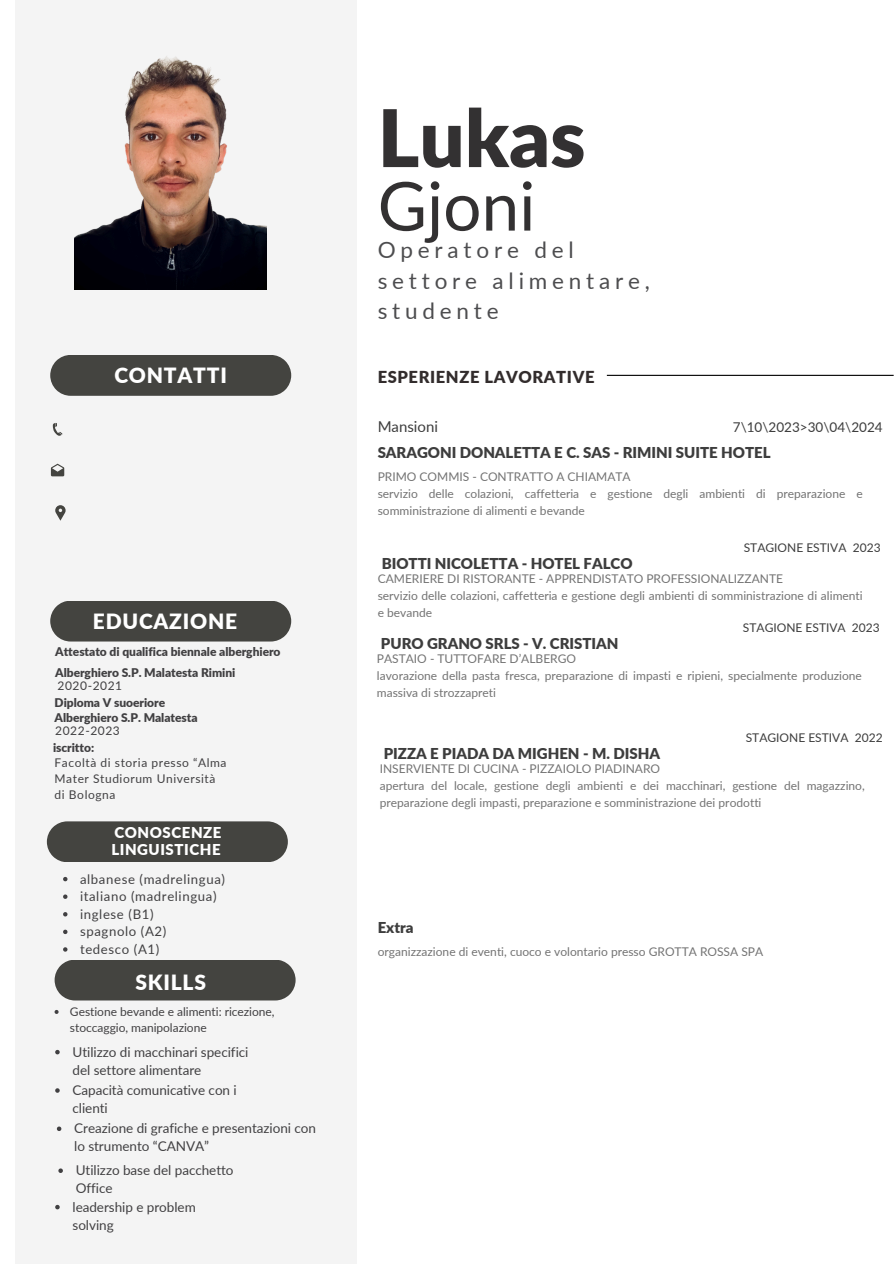
<style>
.page{position:relative;width:894px;height:1264px;background:#fff}
.page>*{position:absolute;margin:0;border:0;box-sizing:border-box;transform-origin:0 0}
.t1{font:900 79.5px "Lato";color:#333132}
.t2{font:67.5px "Lato";color:#333132}
.t3{font:22.5px/30.3px "Lato";letter-spacing:.215em;color:#4d4d4f}
.t4{font:900 21px "Lato";letter-spacing:.035em;color:#fff}
.t5{font:900 16.5px "Lato";letter-spacing:.035em;color:#322c2c}
.t6{font:900 15px "Lato";color:#3d3d3d}
.t7{font:900 15px/16.8px "Lato";letter-spacing:.035em;color:#fff}
.t8{font:15px "Lato";color:#3d3d3d}
.t9{font:13.5px/18px "Lato";letter-spacing:-.005em;color:#414042}
.t10{font:13.5px "Lato";color:#3d3d3d}
.t11{font:13.2px "Lato";letter-spacing:.045em;color:#414042}
.t12{font:12px/17px "Lato";color:#737373}
.t13{font:900 12px "Lato";letter-spacing:-.005em;color:#414042}
.t14{font:12px/16px "Lato";letter-spacing:.045em;color:#414042}
.t15{font:12px/16px "Lato";letter-spacing:-.005em;color:#414042}
.t16{font:12px "Lato";color:#3d3d3d}
</style>
<div class="page">
<div style="left:15px;top:0;width:341px;height:1263px;background:#f4f4f4"></div>
<div style="left:50px;top:355px;width:241px;height:41px;background:#444440"></div>
<div style="left:50px;top:601px;width:241px;height:40px;background:#444440"></div>
<div style="left:55px;top:960px;width:240px;height:40px;background:#444440"></div>
<svg style="left:55px;top:505px;width:10px;height:15px"></svg>
<svg style="left:51px;top:463px;width:13px;height:13px"></svg>
<svg style="left:53px;top:423px;width:9px;height:13px"></svg>
<hr style="left:606px;top:375px;width:287px;height:1px;background:#000">
<div style="left:47px;top:821px;width:241px;height:41px;background:#444440"></div>
<img style="left:75px;top:56px;width:191px;height:233px">
<svg style="left:55px;top:1010px;width:4px;height:3px"></svg>
<svg style="left:55px;top:1049px;width:5px;height:5px"></svg>
<svg style="left:55px;top:1204px;width:5px;height:5px"></svg>
<svg style="left:57px;top:1126px;width:4px;height:4px"></svg>
<svg style="left:58px;top:1168px;width:5px;height:4px"></svg>
<svg style="left:55px;top:1088px;width:5px;height:4px"></svg>
<svg style="left:63px;top:876px;width:4px;height:5px"></svg>
<svg style="left:63px;top:894px;width:4px;height:4px"></svg>
<svg style="left:63px;top:912px;width:4px;height:4px"></svg>
<svg style="left:63px;top:929px;width:4px;height:5px"></svg>
<svg style="left:63px;top:947px;width:4px;height:4px"></svg>
<h4 class="t1" style="left:377px;top:89px;width:209px">Lukas</h4>
<h5 class="t2" style="left:377px;top:164px;width:159px">Gjoni</h5>
<h2 class="t3" style="left:377px;top:234px;width:274px">Operatore del settore alimentare, studente</h2>
<p class="t4" style="left:114px;top:362px;width:114px">CONTATTI</p>
<p class="t5" style="left:377px;top:367px;width:218px">ESPERIENZE LAVORATIVE</p>
<p class="t4" style="left:93px;top:608px;width:146px">EDUCAZIONE</p>
<p class="t13" style="left:55px;top:665px;width:182px">Alberghiero S.P. Malatesta Rimini</p>
<h3 class="t13" style="left:55px;top:710px;width:144px">Alberghiero S.P. Malatesta</h3>
<p class="t13" style="left:55px;top:643px;width:227px">Attestato di qualifica biennale alberghiero</p>
<p class="t14" style="left:58px;top:677px;width:66px">2020-2021</p>
<p class="t14" style="left:55px;top:722px;width:66px">2022-2023</p>
<p class="t13" style="left:55px;top:695px;width:112px">Diploma V suoeriore</p>
<h5 class="t13" style="left:53px;top:740px;width:43px">iscritto:</h5>
<p class="t14" style="left:55px;top:754px;width:173px">Facoltà di storia presso “Alma<br>Mater Studiorum Università di Bologna</p>
<p class="t7" style="left:111px;top:824px;width:112px">CONOSCENZE<br>LINGUISTICHE</p>
<p class="t11" style="left:80px;top:870px;width:146px">albanese (madrelingua)</p>
<h5 class="t11" style="left:80px;top:888px;width:138px">italiano (madrelingua)</h5>
<p class="t11" style="left:80px;top:905px;width:75px">inglese (B1)</p>
<p class="t11" style="left:80px;top:923px;width:88px">spagnolo (A2)</p>
<p class="t11" style="left:80px;top:940px;width:81px">tedesco (A1)</p>
<p class="t4" style="left:135px;top:968px;width:72px">SKILLS</p>
<p class="t15" style="left:70px;top:1003px;width:206px">Gestione bevande e alimenti: ricezione, stoccaggio, manipolazione</p>
<p class="t9" style="left:72px;top:1042px;width:177px">Utilizzo di macchinari specifici del settore alimentare</p>
<h1 class="t9" style="left:72px;top:1080px;width:166px">Capacità comunicative con i clienti</h1>
<p class="t9" style="left:74px;top:1119px;width:243px">Creazione di grafiche e presentazioni con lo strumento “CANVA”</p>
<p class="t9" style="left:76px;top:1160px;width:159px">Utilizzo base del pacchetto<br>Office</p>
<p class="t9" style="left:72px;top:1197px;width:125px">leadership e problem solving</p>
<p class="t8" style="left:377px;top:417px;width:62px">Mansioni</p>
<h5 class="t12" style="left:377px;top:467px;width:254px">PRIMO COMMIS - CONTRATTO A CHIAMATA</h5>
<p class="t12" style="left:377px;top:484px;width:486px">servizio delle colazioni, caffetteria e gestione degli ambienti di preparazione e somministrazione di alimenti e bevande</p>
<p class="t16" style="left:743px;top:540px;width:138px">STAGIONE ESTIVA 2023</p>
<p class="t6" style="left:381px;top:554px;width:252px">BIOTTI NICOLETTA - HOTEL FALCO</p>
<p class="t12" style="left:377px;top:570px;width:407px">CAMERIERE DI RISTORANTE - APPRENDISTATO PROFESSIONALIZZANTE</p>
<p class="t12" style="left:377px;top:587px;width:486px">servizio delle colazioni, caffetteria e gestione degli ambienti di somministrazione di alimenti e bevande</p>
<p class="t10" style="left:732px;top:418px;width:151px">7\10\2023&gt;30\04\2024</p>
<p class="t6" style="left:377px;top:443px;width:394px">SARAGONI DONALETTA E C. SAS - RIMINI SUITE HOTEL</p>
<p class="t16" style="left:742px;top:620px;width:138px">STAGIONE ESTIVA 2023</p>
<p class="t6" style="left:381px;top:634px;width:239px">PURO GRANO SRLS - V. CRISTIAN</p>
<h5 class="t12" style="left:377px;top:650px;width:201px">PASTAIO - TUTTOFARE D’ALBERGO</h5>
<p class="t12" style="left:377px;top:667px;width:486px">lavorazione della pasta fresca, preparazione di impasti e ripieni, specialmente produzione massiva di strozzapreti</p>
<p class="t16" style="left:745px;top:730px;width:138px">STAGIONE ESTIVA 2022</p>
<p class="t6" style="left:383px;top:744px;width:278px">PIZZA E PIADA DA MIGHEN - M. DISHA</p>
<h5 class="t12" style="left:379px;top:760px;width:282px">INSERVIENTE DI CUCINA - PIZZAIOLO PIADINARO</h5>
<p class="t12" style="left:379px;top:777px;width:486px">apertura del locale, gestione degli ambienti e dei macchinari, gestione del magazzino, preparazione degli impasti, preparazione e somministrazione dei prodotti</p>
<h3 class="t6" style="left:377px;top:918px;width:37px">Extra</h3>
<p class="t12" style="left:377px;top:942px;width:387px">organizzazione di eventi, cuoco e volontario presso GROTTA ROSSA SPA</p>
</div>
